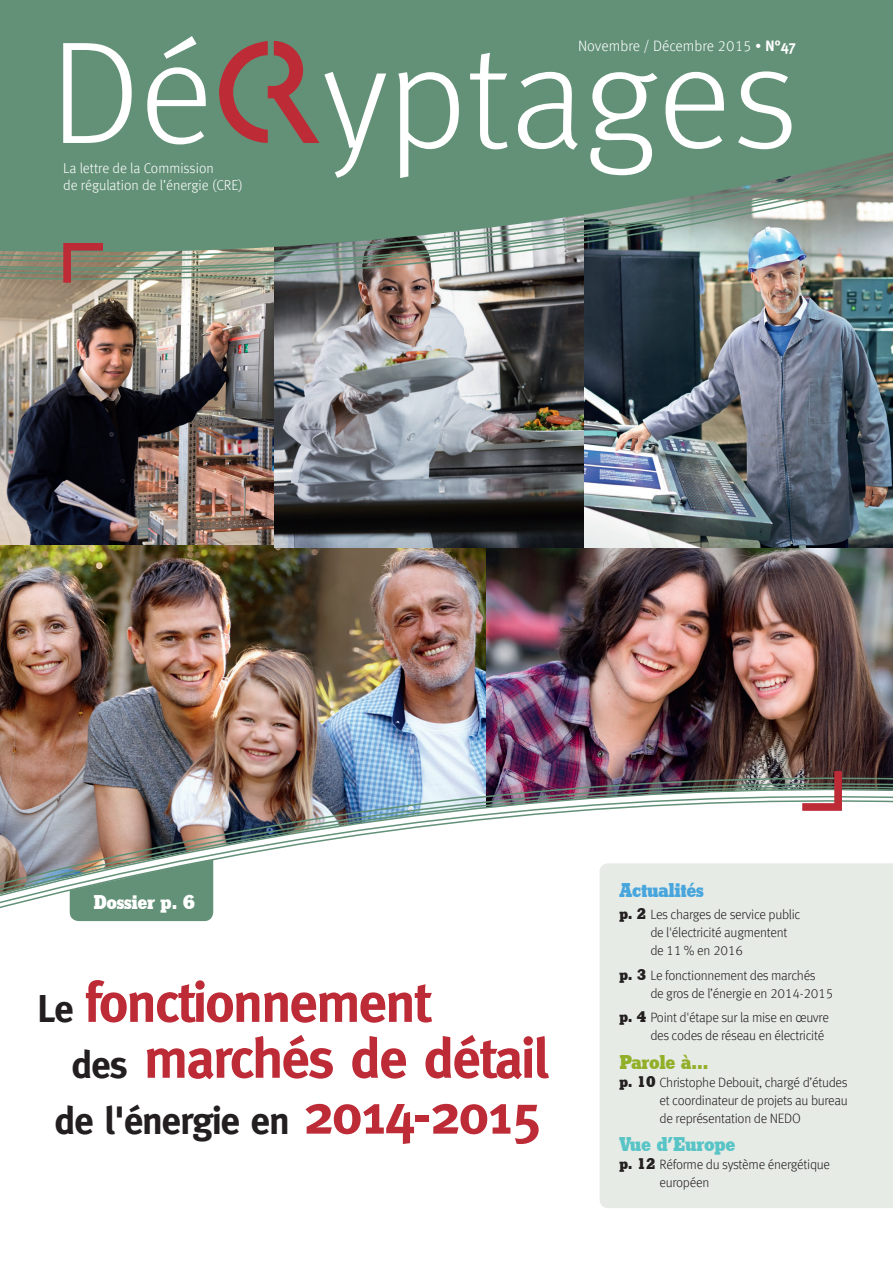
<style>
.page{position:relative;width:893px;height:1263px;background:#fff}
.page>*{position:absolute;margin:0;border:0;box-sizing:border-box;transform-origin:0 0}
.Titre1{font:700 56.4px/55.9px "Meta";letter-spacing:-.03em;color:#bd2b36}
.Titre1-2{font:700 38.85px "Meta";letter-spacing:-.03em;color:#231f20}
.Texte_sommaire{font:800 19.35px "Stymie BT";letter-spacing:-.02em;color:#59c4c6}
.Texte_sommaire-2{font:800 19.35px "Stymie BT";letter-spacing:-.02em;color:#48a6dc}
.Texte_sommaire-3{font:800 19.35px "Stymie BT";letter-spacing:-.02em;color:#92af2a}
.Texte_sommaire-4{font:800 19.35px "Stymie BT";letter-spacing:-.02em;color:#fff}
.t1{font:300 15px "Meta Offc";color:#fff}
.t2{font:300 14.25px "Meta Offc";color:#fff}
.Texte_sommaire-5{font:300 13.5px/18px "Meta Offc";letter-spacing:-.02em;color:#231f20}
.s1{font-family:"Meta Plus";font-weight:700}
.s2{font-size:38.85px;color:#231f20}
.s3{font-size:56.4px;color:#bd2b36}
.s4{font-family:"Stymie BT";font-weight:800;font-size:15px}
</style>
<div class="page">
<img style="left:0;top:288px;width:274px;height:257px">
<img style="left:0;top:545px;width:486px;height:227px">
<img style="left:486px;top:547px;width:407px;height:225px">
<img style="left:274px;top:288px;width:311px;height:259px">
<img style="left:585px;top:288px;width:308px;height:259px">
<div style="left:0;top:0;width:893px;height:150px;background:#629177"></div>
<img style="left:0;top:174px;width:893px;height:114px">
<img style="left:0;top:772px;width:893px;height:122px">
<svg style="left:63px;top:243px;width:40px;height:40px"></svg>
<svg style="left:63px;top:36px;width:728px;height:142px;fill:#629177"></svg>
<svg style="left:219px;top:41px;width:101px;height:103px"></svg>
<div style="left:600px;top:863px;width:293px;height:345px;background:#e7ebe6"></div>
<svg style="left:70px;top:859px;width:143px;height:62px"></svg>
<svg style="left:802px;top:771px;width:40px;height:40px"></svg>
<p class="t2" style="left:63px;top:160px;width:152px">La lettre de la Commission</p>
<p class="t2" style="left:63px;top:177px;width:181px">de régulation de l’énergie (CRE)</p>
<p class="t1" style="left:578px;top:37px;width:219px">Novembre / Décembre 2015 • <span class="s1">N°47</span></p>
<p class="Texte_sommaire-4" style="left:93px;top:890px;width:103px">Dossier p. 6</p>
<p class="Titre1" style="left:71px;top:974px;width:479px;text-indent:-34px"><span class="s2">Le</span> fonctionnement<br><span class="s2">des</span> marchés de détail</p>
<p class="Titre1-2" style="left:54px;top:1098px;width:488px">de l'énergie en <span class="s3">2014-2015</span></p>
<p class="Texte_sommaire-2" style="left:619px;top:878px;width:86px">Actualités</p>
<p class="Texte_sommaire-5" style="left:650px;top:906px;width:152px;text-indent:-31px"><span class="s4">p. 2</span> Les charges de service public de l'électricité augmentent de 11 % en 2016</p>
<p class="Texte_sommaire-5" style="left:650px;top:966px;width:185px;text-indent:-31px"><span class="s4">p. 3</span> Le fonctionnement des marchés<br>de gros de l’énergie en 2014-2015</p>
<p class="Texte_sommaire-5" style="left:650px;top:1009px;width:180px;text-indent:-31px"><span class="s4">p. 4</span> Point d'étape sur la mise en œuvre des codes de réseau en électricité</p>
<p class="Texte_sommaire-3" style="left:619px;top:1050px;width:91px">Parole à...</p>
<p class="Texte_sommaire-5" style="left:660px;top:1073px;width:190px;text-align:justify;text-indent:-40px"><span class="s4">p. 10</span> Christophe Debouit, chargé d’études et coordinateur de projets au bureau de représentation de NEDO</p>
<p class="Texte_sommaire" style="left:619px;top:1133px;width:118px">Vue d’Europe</p>
<p class="Texte_sommaire-5" style="left:660px;top:1156px;width:172px;text-indent:-40px"><span class="s4">p. 12</span> Réforme du système énergétique européen</p>
</div>
